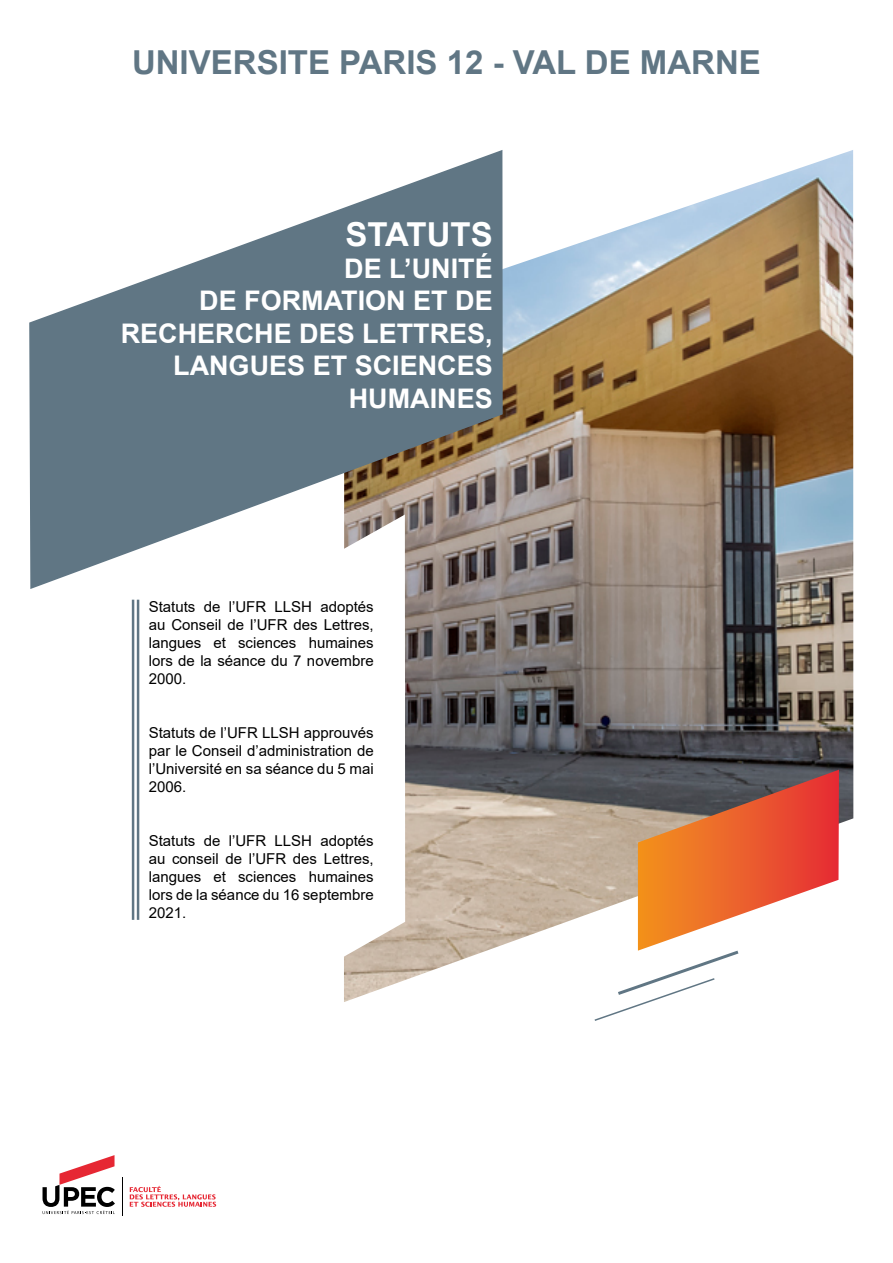
<style>
.page{position:relative;width:893px;height:1263px;background:#fff}
.page>*{position:absolute;margin:0;border:0;box-sizing:border-box;transform-origin:0 0}
.t1{font:700 33px "Arial";color:#607684}
.t2{font:700 33px "Arial";color:#fff}
.t3{font:700 27px/32.4px "Arial";color:#fff;text-align:right}
.t4{font:15px/18px "Arial";color:#000;text-align:justify}
</style>
<div class="page">
<img style="left:405px;top:150px;width:448px;height:830px">
<svg style="left:29px;top:150px;width:474px;height:439px;fill:#607684"></svg>
<hr style="left:122px;top:1177px;width:1px;height:39px;background:#000">
<svg style="left:130px;top:1186px;width:86px;height:21px"></svg>
<svg style="left:43px;top:1155px;width:72px;height:59px"></svg>
<svg style="left:29px;top:514px;width:376px;height:488px"></svg>
<hr style="left:137px;top:600px;width:2px;height:320px;background:#607684">
<hr style="left:132px;top:600px;width:2px;height:320px;background:#607684">
<svg style="left:593px;top:770px;width:246px;height:251px"></svg>
<h1 class="t1" style="left:132px;top:39px;width:630px">UNIVERSITE PARIS 12 - VAL DE MARNE</h1>
<h1 class="t2" style="left:345px;top:211px;width:149px">STATUTS</h1>
<h2 class="t3" style="left:121px;top:253px;width:374px">DE L’UNITÉ<br>DE FORMATION ET DE<br>RECHERCHE DES LETTRES,<br>LANGUES ET SCIENCES<br>HUMAINES</h2>
<p class="t4" style="left:149px;top:597px;width:227px">Statuts de l’UFR LLSH adoptés au Conseil de l’UFR des Lettres, langues et sciences humaines lors de la séance du 7 novembre 2000.</p>
<p class="t4" style="left:149px;top:723px;width:227px">Statuts de l’UFR LLSH approuvés par le Conseil d’administration de l’Université en sa séance du 5 mai 2006.</p>
<p class="t4" style="left:149px;top:831px;width:227px">Statuts de l’UFR LLSH adoptés au conseil de l’UFR des Lettres, langues et sciences humaines lors de la séance du 16 septembre 2021.</p>
</div>
